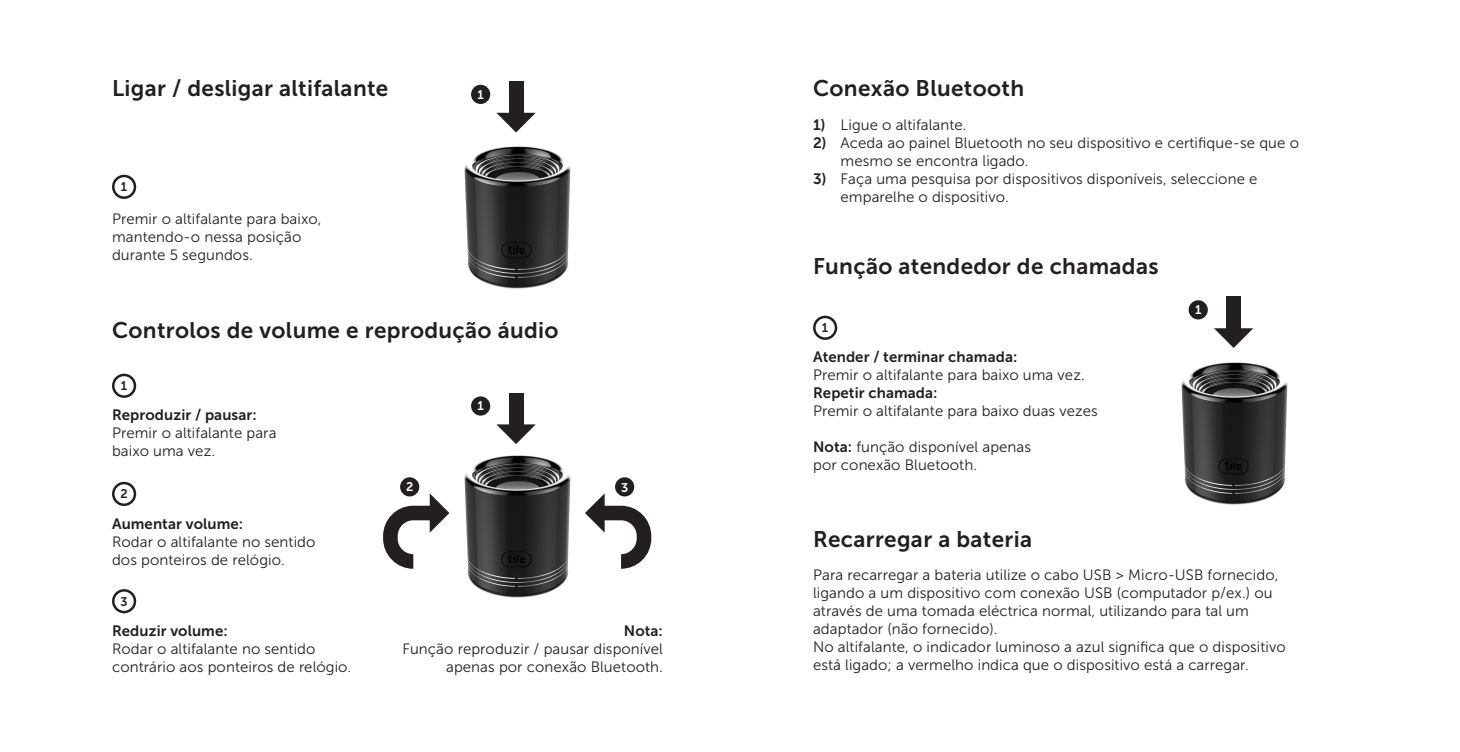
<style>
.page{position:relative;width:1460px;height:752px;background:#fff}
.page>*{position:absolute;margin:0;border:0;box-sizing:border-box;transform-origin:0 0}
.t1{font:22.5px "Museo Sans 700";letter-spacing:.015em;color:#231f20}
.t2{font:15px/18px "Museo Sans 300";letter-spacing:.005em;color:#231f20}
.t3{font:15px "Museo Sans 700";letter-spacing:.005em;color:#231f20}
.t4{font:12.5px "Museo Sans 700";color:#fff}
.t5{font:12.5px "Museo Sans 700";color:#231f20}
.s1{font-family:"Museo Sans 700"}
</style>
<div class="page">
<img style="left:464px;top:132px;width:107px;height:157px">
<img style="left:449px;top:455px;width:122px;height:143px">
<div style="left:509px;top:81px;width:14px;height:37px;background:#231f20"></div>
<svg style="left:496px;top:113px;width:40px;height:19px"></svg>
<img style="left:1181px;top:362px;width:107px;height:143px">
<div style="left:1226px;top:297px;width:15px;height:37px;background:#231f20"></div>
<svg style="left:1214px;top:328px;width:39px;height:20px"></svg>
<div style="left:509px;top:393px;width:14px;height:37px;background:#231f20"></div>
<svg style="left:496px;top:424px;width:40px;height:20px"></svg>
<svg style="left:383px;top:493px;width:66px;height:75px"></svg>
<svg style="left:585px;top:493px;width:66px;height:75px"></svg>
<div style="left:469px;top:393px;width:24px;height:25px;border:5px solid #fff;border-radius:50%"></div>
<div style="left:471px;top:396px;width:19px;height:19px;background:#231f20;border-radius:50%"></div>
<div style="left:469px;top:82px;width:24px;height:24px;border:5px solid #fff;border-radius:50%"></div>
<div style="left:471px;top:85px;width:19px;height:19px;background:#231f20;border-radius:50%"></div>
<div style="left:1186px;top:297px;width:24px;height:25px;border:5px solid #fff;border-radius:50%"></div>
<div style="left:1189px;top:300px;width:19px;height:19px;background:#231f20;border-radius:50%"></div>
<div style="left:398px;top:474px;width:24px;height:24px;border:5px solid #fff;border-radius:50%"></div>
<div style="left:400px;top:477px;width:19px;height:19px;background:#231f20;border-radius:50%"></div>
<svg style="left:813px;top:315px;width:24px;height:25px"></svg>
<svg style="left:112px;top:373px;width:24px;height:24px"></svg>
<svg style="left:112px;top:175px;width:24px;height:24px"></svg>
<svg style="left:112px;top:589px;width:24px;height:24px"></svg>
<div style="left:612px;top:474px;width:25px;height:24px;border:5px solid #fff;border-radius:50%"></div>
<div style="left:615px;top:477px;width:19px;height:19px;background:#231f20;border-radius:50%"></div>
<svg style="left:112px;top:481px;width:24px;height:24px"></svg>
<h1 class="t1" style="left:112px;top:76px;width:278px">Ligar / desligar altifalante</h1>
<p class="t5" style="left:121px;top:180px;width:8px">1</p>
<p class="t2" style="left:112px;top:210px;width:211px">Premir o altifalante para baixo, mantendo-o nessa posição durante 5 segundos.</p>
<p class="t4" style="left:477px;top:87px;width:8px">1</p>
<h1 class="t1" style="left:112px;top:317px;width:448px">Controlos de volume e reprodução áudio</h1>
<p class="t5" style="left:121px;top:378px;width:8px">1</p>
<p class="t3" style="left:112px;top:406px;width:146px">Reproduzir / pausar:</p>
<p class="t2" style="left:112px;top:424px;width:166px">Premir o altifalante para baixo uma vez.</p>
<p class="t5" style="left:120px;top:486px;width:9px">2</p>
<p class="t3" style="left:112px;top:514px;width:133px">Aumentar volume:</p>
<p class="t2" style="left:112px;top:532px;width:205px">Rodar o altifalante no sentido dos ponteiros de relógio.</p>
<p class="t5" style="left:120px;top:594px;width:9px">3</p>
<p class="t3" style="left:112px;top:622px;width:117px">Reduzir volume:</p>
<p class="t2" style="left:112px;top:639px;width:241px">Rodar o altifalante no sentido contrário aos ponteiros de relógio.</p>
<p class="t4" style="left:406px;top:479px;width:9px">2</p>
<p class="t4" style="left:477px;top:399px;width:8px">1</p>
<p class="t4" style="left:621px;top:480px;width:9px">3</p>
<p class="t3" style="left:624px;top:622px;width:41px">Nota:</p>
<p class="t2" style="left:402px;top:639px;width:262px;text-align:right">Função reproduzir / pausar disponível apenas por conexão Bluetooth.</p>
<h1 class="t1" style="left:813px;top:76px;width:213px">Conexão Bluetooth</h1>
<p class="t2" style="left:813px;top:115px;width:155px"><span class="s1">1)</span> Ligue o altifalante.</p>
<p class="t2" style="left:841px;top:133px;width:460px;text-indent:-27px"><span class="s1">2)</span> Aceda ao painel Bluetooth no seu dispositivo e certifique-se que o mesmo se encontra ligado.</p>
<p class="t2" style="left:841px;top:169px;width:418px;text-indent:-27px"><span class="s1">3)</span> Faça uma pesquisa por dispositivos disponíveis, seleccione e emparelhe o dispositivo.</p>
<h1 class="t1" style="left:813px;top:253px;width:347px">Função atendedor de chamadas</h1>
<p class="t5" style="left:822px;top:320px;width:8px">1</p>
<p class="t3" style="left:813px;top:348px;width:206px">Atender / terminar chamada:</p>
<p class="t2" style="left:813px;top:366px;width:273px">Premir o altifalante para baixo uma vez.</p>
<p class="t3" style="left:813px;top:384px;width:126px">Repetir chamada:</p>
<p class="t2" style="left:813px;top:402px;width:286px">Premir o altifalante para baixo duas vezes</p>
<p class="t2" style="left:813px;top:438px;width:219px"><span class="s1">Nota:</span> função disponível apenas por conexão Bluetooth.</p>
<p class="t4" style="left:1195px;top:303px;width:8px">1</p>
<h1 class="t1" style="left:813px;top:526px;width:220px">Recarregar a bateria</h1>
<p class="t2" style="left:813px;top:565px;width:474px">Para recarregar a bateria utilize o cabo USB &gt; Micro-USB fornecido, ligando a um dispositivo com conexão USB (computador p/ex.) ou através de uma tomada eléctrica normal, utilizando para tal um adaptador (não fornecido).<br>No altifalante, o indicador luminoso a azul significa que o dispositivo está ligado; a vermelho indica que o dispositivo está a carregar.</p>
</div>
